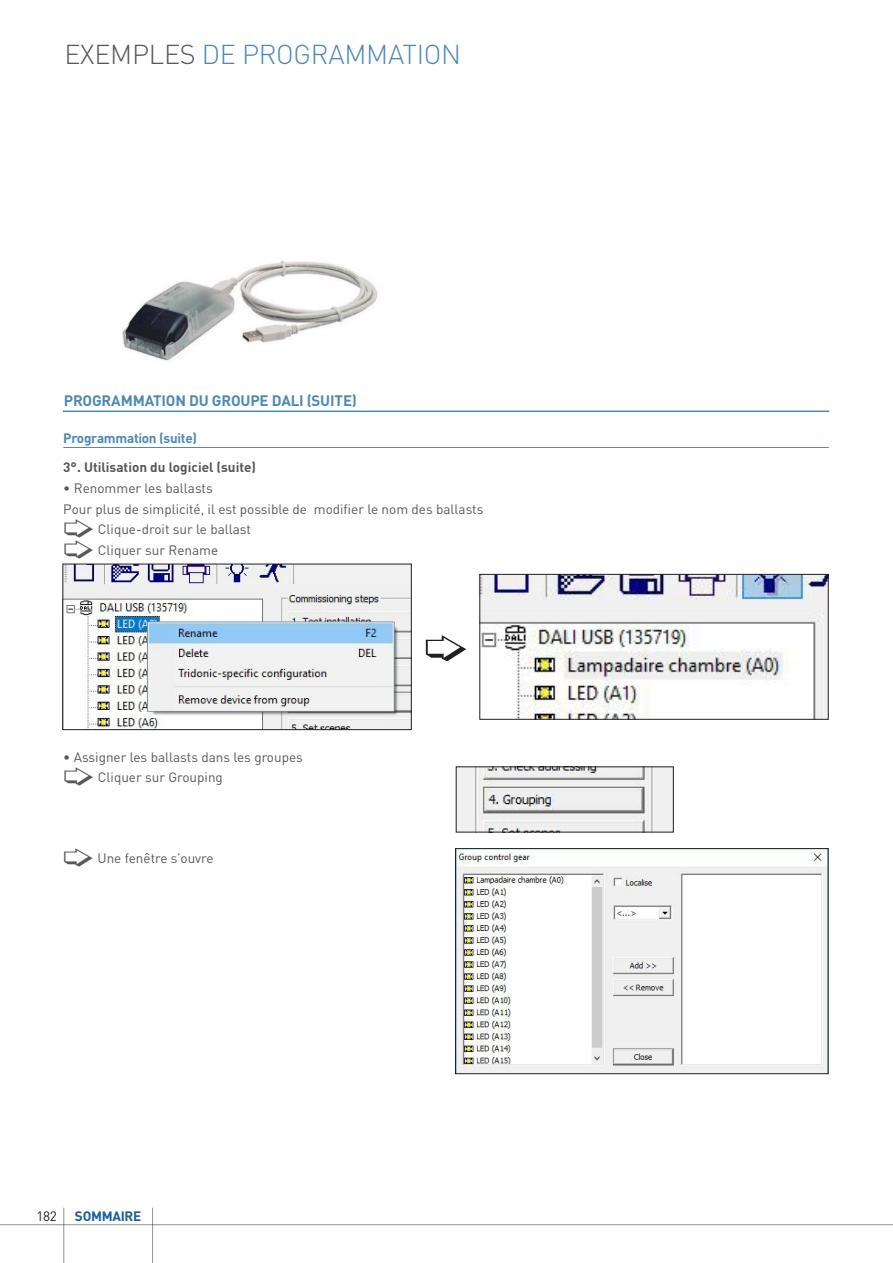
<style>
.page{position:relative;width:893px;height:1263px;background:#fff}
.page>*{position:absolute;margin:0;border:0;box-sizing:border-box;transform-origin:0 0}
.t1{font:300 27px "DIN Pro";letter-spacing:-.01em;color:#4e89b4}
.t2{font:700 15px "DIN Pro";letter-spacing:-.01em;color:#4e89b4}
.t3{font:13.5px/20.7px "DIN Pro";color:#57585a}
.t4{font:700 13.5px "DIN Pro";color:#57585a}
.t5{font:700 13.5px "DIN Pro";letter-spacing:-.02em;color:#4e89b4}
.t6{font:700 13.5px "DIN Pro";letter-spacing:-.02em;color:#175d9e}
.t7{font:13.5px "DIN Pro";color:#231f20}
.s1{color:#57585a}
</style>
<div class="page">
<hr style="left:63px;top:1208px;width:1px;height:55px;background:#939598">
<hr style="left:0;top:1224px;width:893px;height:1px;background:#939598">
<hr style="left:152px;top:1208px;width:1px;height:55px;background:#939598">
<hr style="left:63px;top:411px;width:766px;height:1px;background:#4e89b4">
<hr style="left:63px;top:447px;width:766px;height:1px;background:#4e89b4">
<img style="left:64px;top:566px;width:346px;height:162px">
<div style="left:62px;top:564px;width:350px;height:166px;border:1px solid #231f20"></div>
<img style="left:481px;top:576px;width:346px;height:142px">
<div style="left:479px;top:574px;width:350px;height:146px;border:1px solid #231f20"></div>
<img style="left:458px;top:768px;width:214px;height:62px">
<div style="left:456px;top:766px;width:218px;height:66px;border:1px solid #231f20"></div>
<img style="left:457px;top:850px;width:369px;height:222px">
<div style="left:455px;top:848px;width:373px;height:226px;border:1px solid #231f20"></div>
<img style="left:122px;top:260px;width:256px;height:101px">
<h1 class="t1" style="left:64px;top:36px;width:398px"><span class="s1">EXEMPLES</span> DE PROGRAMMATION</h1>
<p class="t2" style="left:64px;top:388px;width:295px">PROGRAMMATION DU GROUPE DALI (SUITE)</p>
<p class="t5" style="left:63px;top:427px;width:135px">Programmation (suite)</p>
<p class="t4" style="left:63px;top:456px;width:194px">3°. Utilisation du logiciel (suite)</p>
<p class="t3" style="left:63px;top:477px;width:422px">• Renommer les ballasts<br>Pour plus de simplicité, il est possible de modifier le nom des ballasts</p>
<p class="t3" style="left:98px;top:519px;width:155px">Clique-droit sur le ballast</p>
<p class="t3" style="left:98px;top:539px;width:122px">Cliquer sur Rename</p>
<p class="t3" style="left:63px;top:746px;width:241px">• Assigner les ballasts dans les groupes</p>
<p class="t3" style="left:98px;top:766px;width:126px">Cliquer sur Grouping</p>
<p class="t3" style="left:98px;top:848px;width:118px">Une fenêtre s’ouvre</p>
<p class="t7" style="left:36px;top:1207px;width:22px">182</p>
<p class="t6" style="left:75px;top:1204px;width:68px">SOMMAIRE</p>
</div>
